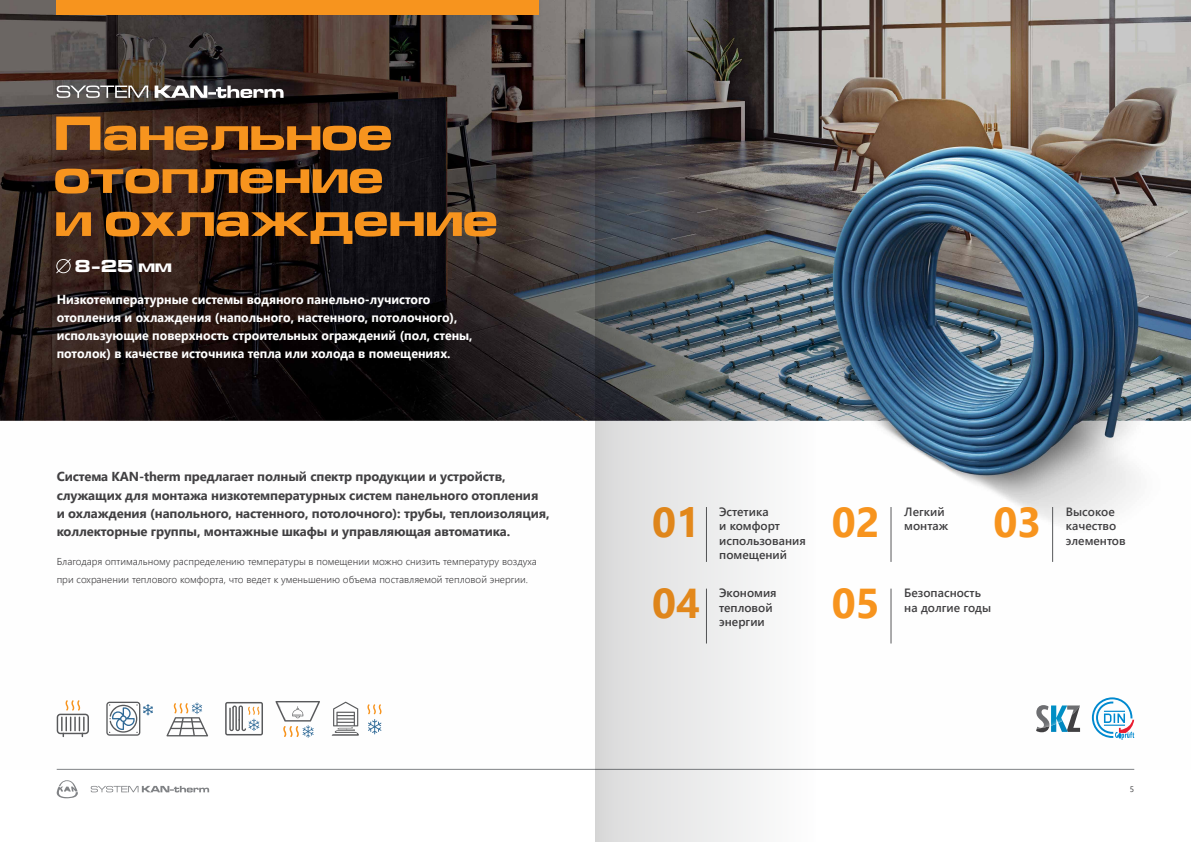
<style>
.page{position:relative;width:1191px;height:842px;background:#fff}
.page>*{position:absolute;margin:0;border:0;box-sizing:border-box;transform-origin:0 0}
.t1{font:50px/43px "Microgramma D Bol Ext";color:#f7941e}
.t2{font:700 41.7px/81.6px "Segoe UI";color:#f7941e}
.t3{font:18px "Microgramma D Bol Ext";color:#fff}
.t4{font:700 13px/18px "Segoe UI";letter-spacing:-.01em;color:#414042}
.t5{font:700 13px/18px "Segoe UI";color:#fff;scale:.95 1}
.t6{font:600 12px/14.4px "Segoe UI";color:#414042}
.t7{font:300 10px/18px "Segoe UI";color:#414042}
.t8{font:8px "Segoe UI";color:#414042}
</style>
<div class="page">
<svg style="left:57px;top:780px;width:21px;height:18px"></svg>
<svg style="left:91px;top:786px;width:118px;height:6px"></svg>
<img style="left:0;top:0;width:1191px;height:770px">
<svg style="left:57px;top:85px;width:226px;height:13px"></svg>
<div style="left:57px;top:0;width:482px;height:14px;background:#f7941e"></div>
<hr style="left:890px;top:507px;width:1px;height:55px;background:#58595b">
<hr style="left:1052px;top:507px;width:1px;height:55px;background:#58595b">
<hr style="left:890px;top:589px;width:1px;height:54px;background:#58595b">
<svg style="left:57px;top:700px;width:32px;height:37px"></svg>
<svg style="left:106px;top:702px;width:47px;height:34px"></svg>
<svg style="left:166px;top:702px;width:42px;height:34px"></svg>
<svg style="left:224px;top:701px;width:40px;height:36px"></svg>
<svg style="left:275px;top:701px;width:45px;height:37px"></svg>
<svg style="left:367px;top:704px;width:15px;height:30px"></svg>
<svg style="left:332px;top:702px;width:27px;height:34px"></svg>
<svg style="left:1091px;top:697px;width:43px;height:43px"></svg>
<svg style="left:1036px;top:705px;width:44px;height:27px"></svg>
<hr style="left:57px;top:769px;width:1077px;height:1px;background:#808285">
<svg style="left:56px;top:259px;width:15px;height:14px"></svg>
<svg style="left:595px;top:0;width:221px;height:842px"></svg>
<h1 class="t1" style="left:54px;top:112px;width:445px">Панельное отопление<br>и охлаждение</h1>
<h3 class="t3" style="left:74px;top:254px;width:99px">8-25 мм</h3>
<p class="t5" style="left:57px;top:289px;width:439px">Низкотемпературные системы водяного панельно-лучистого отопления и охлаждения (напольного, настенного, потолочного), использующие поверхность строительных ограждений (пол, стены, потолок) в качестве источника тепла или холода в помещениях.</p>
<p class="t4" style="left:57px;top:467px;width:494px">Система KAN-therm предлагает полный спектр продукции и устройств, служащих для монтажа низкотемпературных систем панельного отопления и охлаждения (напольного, настенного, потолочного): трубы, теплоизоляция, коллекторные группы, монтажные шкафы и управляющая автоматика.</p>
<p class="t7" style="left:57px;top:551px;width:481px">Благодаря оптимальному распределению температуры в помещении можно снизить температуру воздуха при сохранении теплового комфорта, что ведет к уменьшению объема поставляемой тепловой энергии.</p>
<p class="t6" style="left:904px;top:503px;width:46px">Легкий монтаж</p>
<p class="t6" style="left:1066px;top:503px;width:61px">Высокое качество элементов</p>
<h2 class="t2" style="left:652px;top:478px;width:49px">01<br>04</h2>
<h2 class="t2" style="left:832px;top:478px;width:49px">02</h2>
<h2 class="t2" style="left:993px;top:478px;width:49px">03</h2>
<p class="t6" style="left:719px;top:503px;width:88px">Эстетика<br>и комфорт использования помещений</p>
<p class="t6" style="left:719px;top:585px;width:59px">Экономия тепловой энергии</p>
<h2 class="t2" style="left:832px;top:559px;width:49px">05</h2>
<p class="t6" style="left:904px;top:585px;width:88px">Безопасность на долгие годы</p>
<p class="t8" style="left:1130px;top:781px;width:6px">5</p>
</div>
